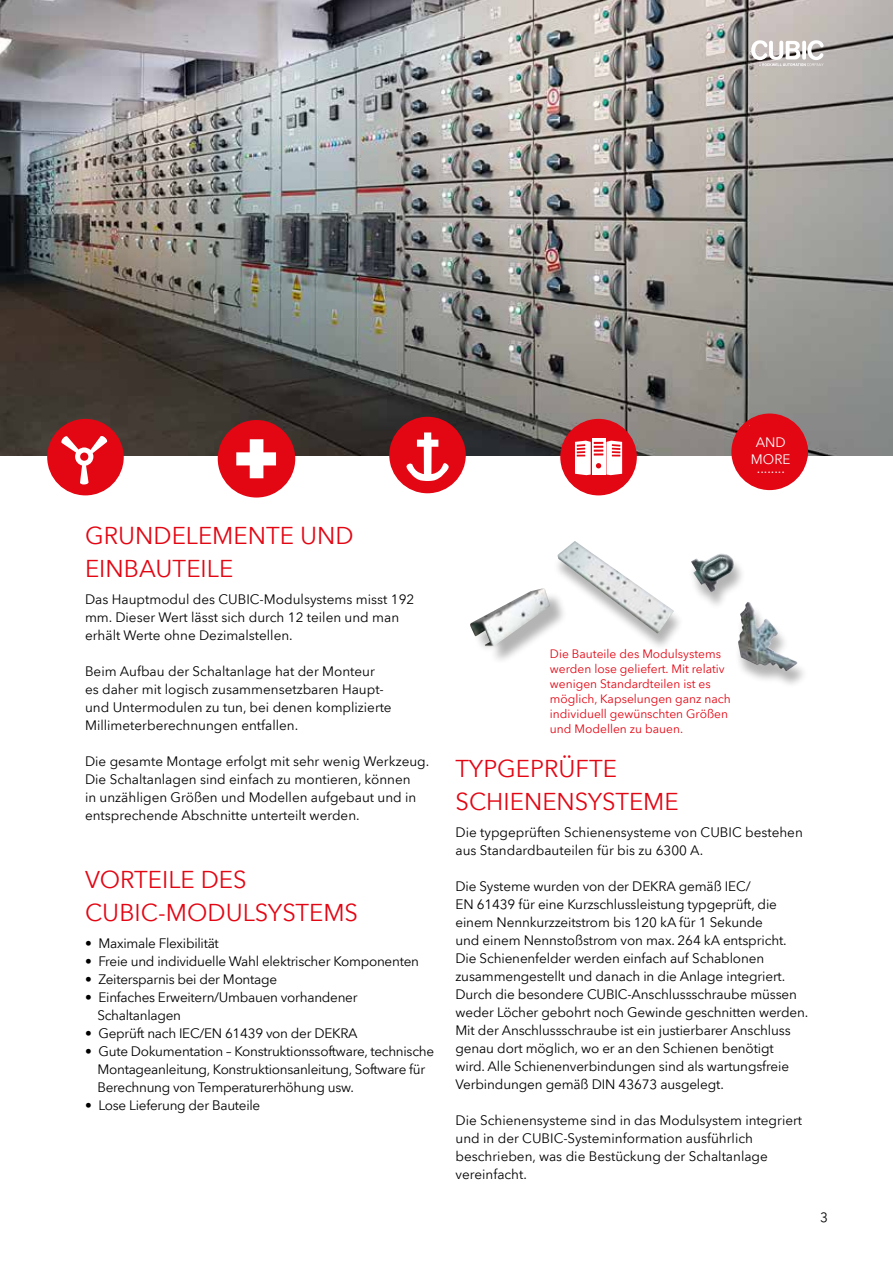
<style>
.page{position:relative;width:893px;height:1263px;background:#fff}
.page>*{position:absolute;margin:0;border:0;box-sizing:border-box;transform-origin:0 0}
.t1{font:24px/33px "Avenir Next";color:#e30613}
.t2{font:13.5px/18px "Avenir Next";letter-spacing:-.01em;color:#000}
.t3{font:13.5px/16.5px "Avenir Next";color:#fff;text-align:center}
.t4{font:12px/15px "Avenir Next";color:#e30613}
</style>
<div class="page">
<img style="left:0;top:0;width:893px;height:456px">
<div style="left:47px;top:419px;width:77px;height:76px;background:#e30613;border-radius:50%"></div>
<svg style="left:61px;top:436px;width:47px;height:48px"></svg>
<div style="left:389px;top:417px;width:77px;height:76px;background:#e30613;border-radius:50%"></div>
<svg style="left:406px;top:432px;width:43px;height:49px"></svg>
<div style="left:218px;top:420px;width:77px;height:77px;background:#e30613;border-radius:50%"></div>
<svg style="left:236px;top:439px;width:40px;height:39px"></svg>
<div style="left:553px;top:544px;width:131px;height:107px;background:#000;opacity:.3"></div>
<img style="left:557px;top:542px;width:17px;height:20px">
<div style="left:734px;top:604px;width:75px;height:85px;background:#000;opacity:.3"></div>
<img style="left:739px;top:603px;width:8px;height:36px">
<div style="left:688px;top:556px;width:58px;height:54px;background:#000;opacity:.3"></div>
<img style="left:691px;top:554px;width:43px;height:38px">
<div style="left:473px;top:591px;width:95px;height:74px;background:#000;opacity:.3"></div>
<img style="left:470px;top:588px;width:72px;height:45px">
<svg style="left:751px;top:40px;width:73px;height:26px"></svg>
<div style="left:560px;top:419px;width:77px;height:76px;background:#e30613;border-radius:50%"></div>
<div style="left:592px;top:438px;width:13px;height:37px;background:#fff"></div>
<svg style="left:575px;top:441px;width:47px;height:34px"></svg>
<div style="left:731px;top:414px;width:77px;height:76px;background:#e30613;border-radius:50%"></div>
<p class="t3" style="left:751px;top:434px;width:41px">AND<br>MORE</p>
<p class="t3" style="left:757px;top:459px;width:30px">........</p>
<h1 class="t1" style="left:85px;top:518px;width:270px">GRUNDELEMENTE UND<br>EINBAUTEILE</h1>
<p class="t2" style="left:85px;top:590px;width:331px">Das Hauptmodul des CUBIC-Modulsystems misst 192 mm. Dieser Wert lässt sich durch 12 teilen und man erhält Werte ohne Dezimalstellen.</p>
<p class="t2" style="left:85px;top:662px;width:308px">Beim Aufbau der Schaltanlage hat der Monteur es daher mit logisch zusammensetzbaren Haupt&shy;und Untermodulen zu tun, bei denen komplizierte Millimeterberechnungen entfallen.</p>
<p class="t2" style="left:85px;top:752px;width:346px">Die gesamte Montage erfolgt mit sehr wenig Werkzeug.<br>Die Schaltanlagen sind einfach zu montieren, können<br>in unzähligen Größen und Modellen aufgebaut und in entsprechende Abschnitte unterteilt werden.</p>
<h1 class="t1" style="left:455px;top:751px;width:225px">TYPGEPRÜFTE<br>SCHIENENSYSTEME</h1>
<p class="t2" style="left:455px;top:822px;width:349px">Die typgeprüften Schienensysteme von CUBIC bestehen aus Standardbauteilen für bis zu 6300 A.</p>
<p class="t2" style="left:455px;top:876px;width:354px">Die Systeme wurden von der DEKRA gemäß IEC/<br>EN 61439 für eine Kurzschlussleistung typgeprüft, die einem Nennkurzzeitstrom bis 120 kA für 1 Sekunde<br>und einem Nennstoßstrom von max. 264 kA entspricht.<br>Die Schienenfelder werden einfach auf Schablonen zusammengestellt und danach in die Anlage integriert.<br>Durch die besondere CUBIC-Anschlussschraube müssen weder Löcher gebohrt noch Gewinde geschnitten werden.<br>Mit der Anschlussschraube ist ein justierbarer Anschluss genau dort möglich, wo er an den Schienen benötigt<br>wird. Alle Schienenverbindungen sind als wartungsfreie Verbindungen gemäß DIN 43673 ausgelegt.</p>
<p class="t2" style="left:455px;top:1110px;width:348px">Die Schienensysteme sind in das Modulsystem integriert und in der CUBIC-Systeminformation ausführlich beschrieben, was die Bestückung der Schaltanlage vereinfacht.</p>
<p class="t4" style="left:550px;top:646px;width:182px">Die Bauteile des Modulsystems werden lose geliefert. Mit relativ wenigen Standardteilen ist es möglich, Kapselungen ganz nach individuell gewünschten Größen und Modellen zu bauen.</p>
<h1 class="t1" style="left:85px;top:862px;width:275px">VORTEILE DES<br>CUBIC-MODULSYSTEMS</h1>
<p class="t2" style="left:85px;top:934px;width:135px">• Maximale Flexibilität</p>
<p class="t2" style="left:85px;top:952px;width:335px">• Freie und individuelle Wahl elektrischer Komponenten</p>
<p class="t2" style="left:85px;top:970px;width:194px">• Zeitersparnis bei der Montage</p>
<p class="t2" style="left:97px;top:988px;width:262px;text-indent:-12px">• Einfaches Erweitern/Umbauen vorhandener<br>Schaltanlagen</p>
<p class="t2" style="left:85px;top:1024px;width:274px">• Geprüft nach IEC/EN 61439 von der DEKRA</p>
<p class="t2" style="left:97px;top:1042px;width:338px;text-indent:-12px">• Gute Dokumentation – Konstruktionssoftware, technische<br>Montageanleitung, Konstruktionsanleitung, Software für<br>Berechnung von Temperaturerhöhung usw.</p>
<p class="t2" style="left:85px;top:1096px;width:177px">• Lose Lieferung der Bauteile</p>
<p class="t2" style="left:820px;top:1208px;width:9px">3</p>
</div>
